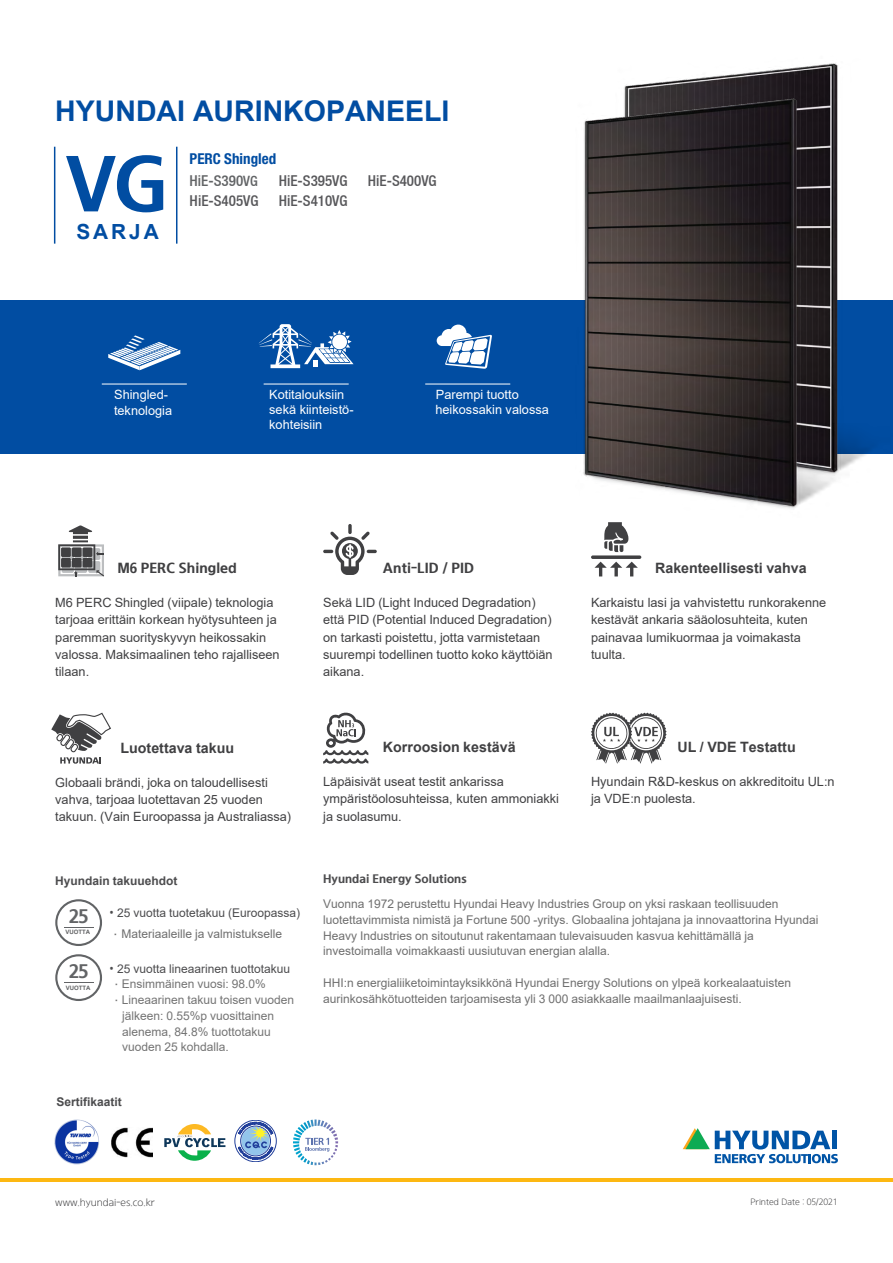
<style>
.page{position:relative;width:893px;height:1263px;background:#fff}
.page>*{position:absolute;margin:0;border:0;box-sizing:border-box;transform-origin:0 0}
.t1{font:76.8px "HYUNDAI Bold";color:#014da2}
.t2{font:700 28.5px "Arial";color:#014da2}
.t3{font:700 20.85px "Arial";letter-spacing:.14em;color:#014da2}
.t4{font:19.05px "HYUNDAI Bold";color:#626466}
.t5{font:500 condensed 15px "Helvetica Neue";color:#58585b}
.t6{font:700 condensed 15px "Helvetica Neue LT Std";color:#014da2}
.t7{font:500 condensed 15px "Helvetica Neue";color:#626466}
.t8{font:700 14.25px "Arial";color:#404042}
.t9{font:14.25px "HYUNDAI Bold";color:#404042}
.t10{font:12.75px/17.2px "Arial";color:#404042}
.t11{font:12.75px/15.3px "Arial";color:#fff}
.t12{font:12px/15.8px "Arial";color:#6f6f6f}
.t13{font:12px "Arial";color:#747474}
.t14{font:12px/21px "Arial";color:#4c4c4e}
.t15{font:700 12px "Arial";color:#4c4c4e}
.t16{font:12px "HYUNDAI Bold";color:#4c4c4e}
.t17{font:10.5px "HYUNDAI Light";color:#404042}
.t18{font:9px "HYUNDAI Light";color:#404042}
.t19{font:700 6px "Arial";color:#626365}
.s1{font-size:14.25px}
.s2{font-family:"Arial";font-weight:700}
.s3{font-family:"HYUNDAI Light"}
.s4{font-family:"HYUNDAI Medium";color:#6f6f6f}
.s5{color:#6f6f6f}
.s6{font-family:"HYUNDAI Medium"}
</style>
<div class="page">
<svg style="left:683px;top:1128px;width:155px;height:35px"></svg>
<div style="left:832px;top:1131px;width:5px;height:18px;background:#0054a6"></div>
<hr style="left:0;top:1178px;width:893px;height:3px;background:#fdb812">
<hr style="left:176px;top:147px;width:1px;height:97px;background:#014da2">
<hr style="left:54px;top:147px;width:1px;height:97px;background:#014da2">
<div style="left:0;top:300px;width:893px;height:153px;background:#014da2"></div>
<svg style="left:58px;top:525px;width:46px;height:51px"></svg>
<svg style="left:348px;top:524px;width:4px;height:10px"></svg>
<svg style="left:323px;top:531px;width:54px;height:44px"></svg>
<svg style="left:591px;top:555px;width:50px;height:4px"></svg>
<svg style="left:594px;top:562px;width:44px;height:14px"></svg>
<svg style="left:604px;top:522px;width:24px;height:30px"></svg>
<svg style="left:51px;top:712px;width:60px;height:52px"></svg>
<svg style="left:591px;top:713px;width:76px;height:51px"></svg>
<svg style="left:323px;top:712px;width:46px;height:52px"></svg>
<svg style="left:55px;top:899px;width:47px;height:47px"></svg>
<svg style="left:55px;top:954px;width:47px;height:47px"></svg>
<hr style="left:425px;top:384px;width:85px;height:1px;background:#fff">
<svg style="left:437px;top:325px;width:55px;height:44px"></svg>
<hr style="left:264px;top:384px;width:85px;height:1px;background:#fff">
<svg style="left:259px;top:324px;width:95px;height:44px"></svg>
<hr style="left:102px;top:384px;width:85px;height:1px;background:#fff">
<svg style="left:108px;top:335px;width:72px;height:35px"></svg>
<svg style="left:164px;top:1124px;width:61px;height:37px"></svg>
<img style="left:112px;top:1128px;width:40px;height:29px">
<img style="left:55px;top:1120px;width:44px;height:45px">
<svg style="left:293px;top:1119px;width:45px;height:46px"></svg>
<svg style="left:235px;top:1120px;width:41px;height:42px"></svg>
<img style="left:624px;top:63px;width:269px;height:391px">
<img style="left:575px;top:90px;width:293px;height:419px">
<h2 class="t2" style="left:55px;top:90px;width:396px">HYUNDAI AURINKOPANEELI</h2>
<h1 class="t1" style="left:65px;top:136px;width:103px">VG</h1>
<h3 class="t3" style="left:76px;top:217px;width:84px">SARJA</h3>
<p class="t6" style="left:190px;top:150px;width:88px">PERC Shingled</p>
<p class="t7" style="left:190px;top:171px;width:70px">HiE-S390<span class="s1">VG</span></p>
<p class="t5" style="left:279px;top:171px;width:70px">HiE-S395VG</p>
<p class="t5" style="left:368px;top:171px;width:70px">HiE-S400VG</p>
<p class="t5" style="left:190px;top:192px;width:70px">HiE-S405VG</p>
<p class="t5" style="left:279px;top:192px;width:70px">HiE-S410VG</p>
<p class="t11" style="left:114px;top:387px;width:60px">Shingled&shy;teknologia</p>
<p class="t11" style="left:269px;top:387px;width:86px">Kotitalouksiin sekä kiinteistö&shy;kohteisiin</p>
<p class="t11" style="left:435px;top:388px;width:115px;line-height:14.5px">Parempi tuotto heikossakin valossa</p>
<p class="t9" style="left:118px;top:559px;width:121px">M6 PERC Shingle<span class="s2">d</span></p>
<p class="t10" style="left:55px;top:594px;width:226px">M6 PERC Shingled (viipale) teknologia tarjoaa erittäin korkean hyötysuhteen ja paremman suorityskyvyn heikossakin valossa. Maksimaalinen teho rajalliseen tilaan.</p>
<p class="t9" style="left:383px;top:559px;width:92px">Anti-LID / PID</p>
<p class="t10" style="left:323px;top:594px;width:231px">Sekä LID (Light Induced Degradation) että PID (Potential Induced Degradation) on tarkasti poistettu, jotta varmistetaan suurempi todellinen tuotto koko käyttöiän aikana.</p>
<p class="t8" style="left:655px;top:558px;width:153px">Rakenteellisesti vahva</p>
<p class="t10" style="left:591px;top:594px;width:237px">Karkaistu lasi ja vahvistettu runkorakenne kestävät ankaria sääolosuhteita, kuten painavaa lumikuormaa ja voimakasta tuulta.</p>
<p class="t8" style="left:120px;top:737px;width:115px">Luotettava takuu</p>
<p class="t10" style="left:55px;top:773px;width:237px">Globaali brändi, joka on taloudellisesti vahva, tarjoaa luotettavan 25 vuoden takuun. (Vain Euroopassa ja Australiassa)</p>
<p class="t15" style="left:55px;top:872px;width:124px">Hyundain takuuehdot</p>
<p class="t14" style="left:109px;top:903px;width:192px"><span class="s3">•</span> 25 vuotta tuotetakuu (Euroopassa) <span class="s4">·</span><span class="s5">Materiaaleille ja valmistukselle</span></p>
<p class="t14" style="left:109px;top:958px;width:182px"><span class="s3">•</span> 25 vuotta lineaarinen tuottotakuu</p>
<p class="t13" style="left:110px;top:976px;width:157px"><span class="s6">·</span>Ensimmäinen vuosi: 98.0%</p>
<p class="t13" style="left:110px;top:992px;width:185px"><span class="s6">·</span>Lineaarinen takuu toisen vuoden</p>
<p class="t13" style="left:122px;top:1007px;width:154px">jälkeen: 0.55%p vuosittainen</p>
<p class="t13" style="left:122px;top:1023px;width:150px">alenema, 84.8% tuottotakuu</p>
<p class="t13" style="left:122px;top:1039px;width:108px">vuoden 25 kohdalla.</p>
<h3 class="t4" style="left:69px;top:905px;width:21px">25</h3>
<p class="t19" style="left:66px;top:927px;width:26px">VUOTTA</p>
<h3 class="t4" style="left:69px;top:960px;width:21px">25</h3>
<p class="t19" style="left:66px;top:984px;width:26px">VUOTTA</p>
<p class="t15" style="left:56px;top:1093px;width:67px">Sertifikaatit</p>
<p class="t8" style="left:383px;top:737px;width:134px">Korroosion kestävä</p>
<p class="t8" style="left:677px;top:737px;width:120px">UL / VDE Testattu</p>
<p class="t10" style="left:323px;top:773px;width:237px">Läpäisivät useat testit ankarissa ympäristöolosuhteissa, kuten ammoniakki ja suolasumu.</p>
<p class="t10" style="left:591px;top:773px;width:245px">Hyundain R&amp;D-keskus on akkreditoitu UL:n ja VDE:n puolesta.</p>
<p class="t16" style="left:323px;top:871px;width:145px">Hyundai Energy Solutions</p>
<p class="t12" style="left:323px;top:896px;width:497px">Vuonna 1972 perustettu Hyundai Heavy Industries Group on yksi raskaan teollisuuden luotettavimmista nimistä ja Fortune 500 -yritys. Globaalina johtajana ja innovaattorina Hyundai Heavy Industries on sitoutunut rakentamaan tulevaisuuden kasvua kehittämällä ja investoimalla voimakkaasti uusiutuvan energian alalla.</p>
<p class="t12" style="left:323px;top:974px;width:470px">HHI:n energialiiketoimintayksikkönä Hyundai Energy Solutions on ylpeä korkealaatuisten aurinkosähkötuotteiden tarjoamisesta yli 3 000 asiakkaalle maailmanlaajuisesti.</p>
<p class="t17" style="left:55px;top:1196px;width:101px">www.hyundai-es.co.kr</p>
<p class="t18" style="left:750px;top:1197px;width:89px">Printed Date : 05/2021</p>
</div>
